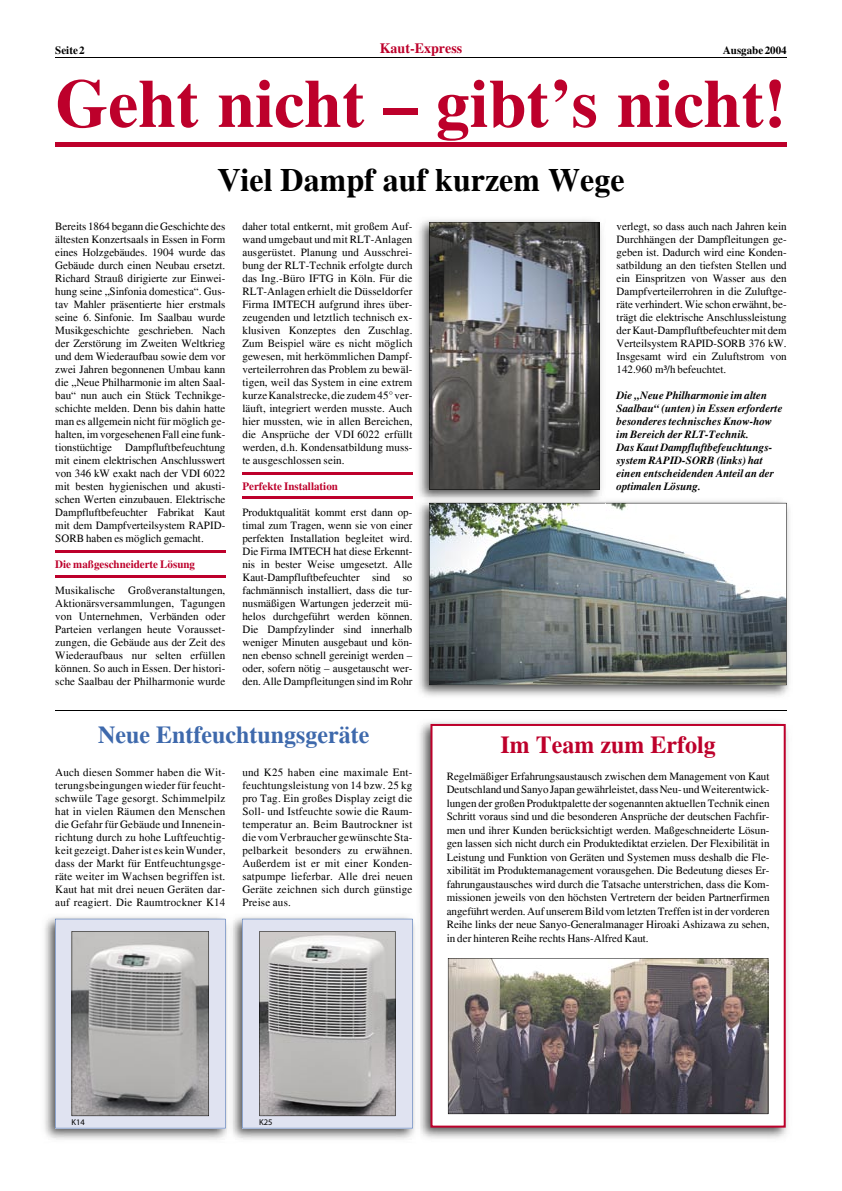
<style>
.page{position:relative;width:842px;height:1191px;background:#fff}
.page>*{position:absolute;margin:0;border:0;box-sizing:border-box;transform-origin:0 0}
.t1{font:700 68px "Times";color:#bd002b}
.t2{font:700 32px "Times";color:#000}
.t3{font:700 24px "Times";color:#3e69ac}
.t4{font:700 24px "Times";color:#bd002b}
.t5{font:700 14px "Times";color:#bd002b}
.t6{font:11px/13px "Times";letter-spacing:.005em;color:#000;text-align:justify}
.t7{font:italic 700 11px/13px "Times";color:#000}
.t8{font:700 11px "Times";color:#bd002b}
.t9{font:700 11px "Times";color:#000}
.t10{font:8.5px "Myriad Pro";color:#000}
</style>
<div class="page">
<hr style="left:55px;top:57px;width:732px;height:1px;background:#000">
<img style="left:44px;top:917px;width:184px;height:223px">
<img style="left:233px;top:917px;width:182px;height:223px">
<img style="left:231px;top:927px;width:2px;height:202px">
<hr style="left:55px;top:142px;width:732px;height:4px;background:#bd002b">
<hr style="left:55px;top:550px;width:170px;height:2px;background:#bd002b">
<hr style="left:55px;top:575px;width:170px;height:2px;background:#bd002b">
<hr style="left:242px;top:472px;width:170px;height:2px;background:#bd002b">
<hr style="left:242px;top:497px;width:170px;height:2px;background:#bd002b">
<img style="left:419px;top:722px;width:369px;height:417px">
<img style="left:419px;top:913px;width:1px;height:226px">
<svg style="left:430px;top:724px;width:356px;height:403px"></svg>
<hr style="left:55px;top:710px;width:732px;height:1px;background:#000">
<svg style="left:55px;top:918px;width:171px;height:210px;background:#b3b3b7"></svg>
<svg style="left:242px;top:918px;width:171px;height:210px;background:#b6b6ba"></svg>
<img style="left:418px;top:501px;width:371px;height:196px">
<img style="left:429px;top:503px;width:358px;height:182px">
<img style="left:418px;top:219px;width:187px;height:285px">
<img style="left:429px;top:503px;width:176px;height:1px">
<svg style="left:429px;top:222px;width:171px;height:268px;background:#606161"></svg>
<img style="left:448px;top:958px;width:320px;height:156px">
<p class="t9" style="left:55px;top:43px;width:31px">Seite 2</p>
<p class="t5" style="left:380px;top:40px;width:84px">Kaut-Express</p>
<p class="t9" style="left:723px;top:43px;width:65px">Ausgabe 2004</p>
<h1 class="t1" style="left:55px;top:62px;width:733px">Geht nicht – gibt’s nicht!</h1>
<h2 class="t2" style="left:217px;top:160px;width:409px">Viel Dampf auf kurzem Wege</h2>
<p class="t6" style="left:55px;top:219px;width:172px">Bereits 1864 begann die Geschichte des ältesten Konzertsaals in Essen in Form eines Holzgebäudes. 1904 wurde das Gebäude durch einen Neubau ersetzt.<br>Richard Strauß dirigierte zur Einwei&shy;hung seine „Sinfonia domestica“. Gus&shy;tav Mahler präsentierte hier erstmals seine 6. Sinfonie. Im Saalbau wurde Musikgeschichte geschrieben. Nach der Zerstörung im Zweiten Weltkrieg und dem Wiederaufbau sowie dem vor zwei Jahren begonnenen Umbau kann die „Neue Philharmonie im alten Saal&shy;bau“ nun auch ein Stück Technikge&shy;schichte melden. Denn bis dahin hatte man es allgemein nicht für möglich ge&shy;halten, im vorgesehenen Fall eine funk&shy;tionstüchtige Dampfluftbefeuchtung mit einem elektrischen Anschlusswert von 346 kW exakt nach der VDI 6022 mit besten hygienischen und akusti&shy;schen Werten einzubauen. Elektrische Dampfluftbefeuchter Fabrikat Kaut mit dem Dampfverteilsystem RAPID-SORB haben es möglich gemacht.</p>
<p class="t8" style="left:55px;top:557px;width:141px">Die maßgeschneiderte Lösung</p>
<p class="t6" style="left:55px;top:583px;width:172px">Musikalische Großveranstaltungen, Aktionärsversammlungen, Tagungen von Unternehmen, Verbänden oder Parteien verlangen heute Vorausset&shy;zungen, die Gebäude aus der Zeit des Wiederaufbaus nur selten erfüllen können. So auch in Essen. Der histori&shy;sche Saalbau der Philharmonie wurde</p>
<p class="t6" style="left:242px;top:219px;width:172px">daher total entkernt, mit großem Auf&shy;wand umgebaut und mit RLT-Anlagen ausgerüstet. Planung und Ausschrei&shy;bung der RLT-Technik erfolgte durch das Ing.-Büro IFTG in Köln. Für die RLT-Anlagen erhielt die Düsseldorfer Firma IMTECH aufgrund ihres über&shy;zeugenden und letztlich technisch ex&shy;klusiven Konzeptes den Zuschlag.<br>Zum Beispiel wäre es nicht möglich gewesen, mit herkömmlichen Dampf&shy;verteilerrohren das Problem zu bewäl&shy;tigen, weil das System in eine extrem kurze Kanalstrecke, die zudem 45° ver&shy;läuft, integriert werden musste. Auch hier mussten, wie in allen Bereichen, die Ansprüche der VDI 6022 erfüllt werden, d.h. Kondensatbildung muss&shy;te ausgeschlossen sein.</p>
<p class="t8" style="left:242px;top:479px;width:97px">Perfekte Installation</p>
<p class="t6" style="left:242px;top:505px;width:172px">Produktqualität kommt erst dann op&shy;timal zum Tragen, wenn sie von einer perfekten Installation begleitet wird.<br>Die Firma IMTECH hat diese Erkennt&shy;nis in bester Weise umgesetzt. Alle Kaut-Dampfluftbefeuchter sind so fachmännisch installiert, dass die tur&shy;nusmäßigen Wartungen jederzeit mü&shy;helos durchgeführt werden können.<br>Die Dampfzylinder sind innerhalb weniger Minuten ausgebaut und kön&shy;nen ebenso schnell gereinigt werden – oder, sofern nötig – ausgetauscht wer&shy;den. Alle Dampfleitungen sind im Rohr</p>
<p class="t6" style="left:617px;top:219px;width:172px">verlegt, so dass auch nach Jahren kein Durchhängen der Dampfleitungen ge&shy;geben ist. Dadurch wird eine Konden&shy;satbildung an den tiefsten Stellen und ein Einspritzen von Wasser aus den Dampfverteilerrohren in die Zuluftge&shy;räte verhindert. Wie schon erwähnt, be&shy;trägt die elektrische Anschlussleistung der Kaut-Dampfluftbefeuchter mit dem Verteilsystem RAPID-SORB 376 kW.<br>Insgesamt wird ein Zuluftstrom von 142.960 m³/h befeuchtet.</p>
<p class="t7" style="left:617px;top:388px;width:167px">Die „Neue Philharmonie im alten<br>Saalbau“ (unten) in Essen erforderte besonderes technisches Know-how im Bereich der RLT-Technik.<br>Das Kaut Dampfluftbefeuchtungs&shy;system RAPID-SORB (links) hat einen entscheidenden Anteil an der optimalen Lösung.</p>
<h3 class="t3" style="left:98px;top:720px;width:273px">Neue Entfeuchtungsgeräte</h3>
<p class="t6" style="left:242px;top:765px;width:172px">und K25 haben eine maximale Ent&shy;feuchtungsleistung von 14 bzw. 25 kg pro Tag. Ein großes Display zeigt die Soll- und Istfeuchte sowie die Raum&shy;temperatur an. Beim Bautrockner ist die vom Verbraucher gewünschte Sta&shy;pelbarkeit besonders zu erwähnen.<br>Außerdem ist er mit einer Konden&shy;satpumpe lieferbar. Alle drei neuen Geräte zeichnen sich durch günstige Preise aus.</p>
<p class="t6" style="left:55px;top:765px;width:172px">Auch diesen Sommer haben die Wit&shy;terungsbeingungen wieder für feucht&shy;schwüle Tage gesorgt. Schimmelpilz hat in vielen Räumen den Menschen die Gefahr für Gebäude und Innenein&shy;richtung durch zu hohe Luftfeuchtig&shy;keit gezeigt. Daher ist es kein Wunder, dass der Markt für Entfeuchtungsge&shy;räte weiter im Wachsen begriffen ist.<br>Kaut hat mit drei neuen Geräten dar&shy;auf reagiert. Die Raumtrockner K14</p>
<h3 class="t4" style="left:500px;top:730px;width:217px">Im Team zum Erfolg</h3>
<p class="t6" style="left:447px;top:769px;width:324px;line-height:13.5px">Regelmäßiger Erfahrungsaustausch zwischen dem Management von Kaut Deutschland und Sanyo Japan gewährleistet, dass Neu- und Weiterentwick&shy;lungen der großen Produktpalette der sogenannten aktuellen Technik einen Schritt voraus sind und die besonderen Ansprüche der deutschen Fachfir&shy;men und ihrer Kunden berücksichtigt werden. Maßgeschneiderte Lösun&shy;gen lassen sich nicht durch ein Produktediktat erzielen. Der Flexibilität in Leistung und Funktion von Geräten und Systemen muss deshalb die Fle&shy;xibilität im Produktemanagement vorausgehen. Die Bedeutung dieses Er&shy;fahrungaustausches wird durch die Tatsache unterstrichen, dass die Kom&shy;missionen jeweils von den höchsten Vertretern der beiden Partnerfirmen angeführt werden. Auf unserem Bild vom letzten Treffen ist in der vorderen Reihe links der neue Sanyo-Generalmanager Hiroaki Ashizawa zu sehen, in der hinteren Reihe rechts Hans-Alfred Kaut.</p>
<p class="t10" style="left:71px;top:1117px;width:15px">K14</p>
<p class="t10" style="left:259px;top:1117px;width:15px">K25</p>
</div>
